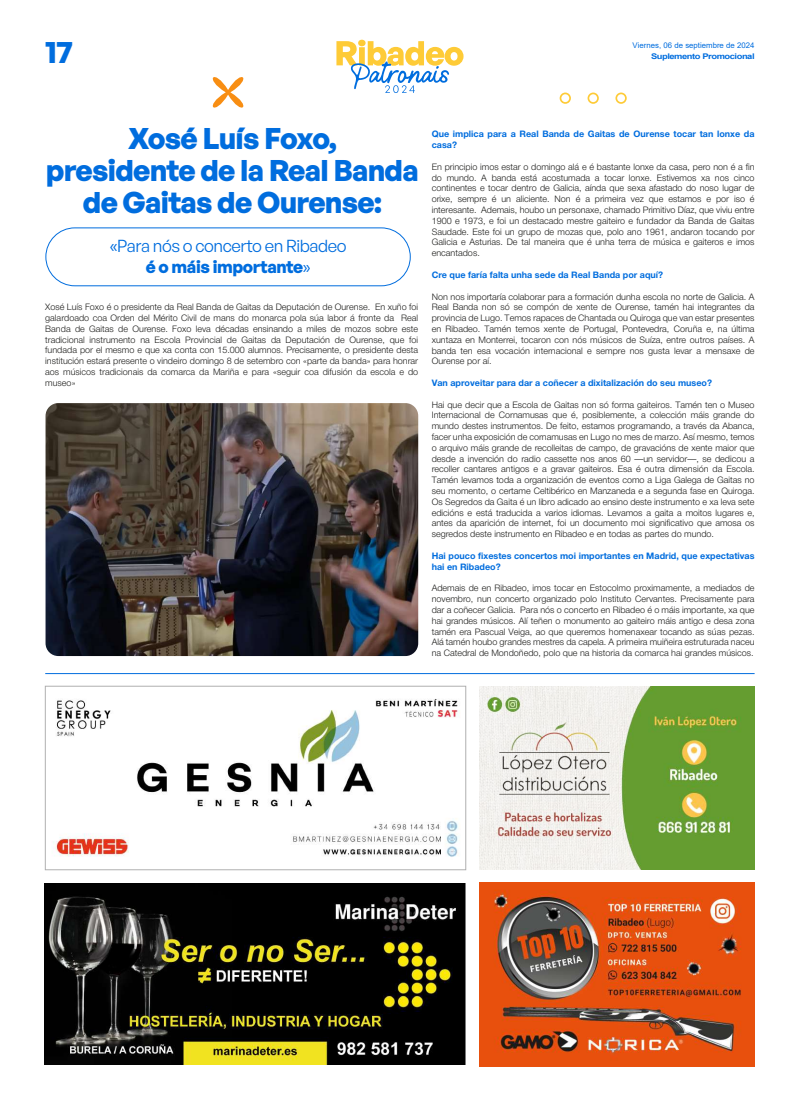
<style>
.page{position:relative;width:800px;height:1106px;background:#fff}
.page>*{position:absolute;margin:0;border:0;box-sizing:border-box;transform-origin:0 0}
.t1{font:700 31px "General Sans";color:#006dde}
.t2{font:700 29.2px/32px "General Sans";letter-spacing:-.025em;color:#006dde;text-align:center}
.t3{font:17px/20.4px "General Sans";letter-spacing:-.025em;color:#006dde;text-align:center}
.t4{font:300 9px/10.8px "Helvetica Neue";color:#1d1d1b;text-align:justify}
.t5{font:700 9px/10.8px "Helvetica Neue";color:#006dde}
.t6{font:7.8px "Arial";color:#006dde}
.t7{font:700 7.8px "Arial";letter-spacing:-.05em;color:#006dde;scale:1.2 1}
.s1{font-weight:700}
</style>
<div class="page">
<svg style="left:336px;top:40px;width:127px;height:53px"></svg>
<img style="left:45px;top:883px;width:420px;height:181px">
<img style="left:479px;top:882px;width:275px;height:183px">
<img style="left:479px;top:686px;width:275px;height:183px">
<img style="left:53px;top:699px;width:406px;height:158px">
<div style="left:45px;top:685px;width:421px;height:184px;border:1px solid #b0b0b0"></div>
<hr style="left:45px;top:673px;width:709px;height:1px;background:#006dde">
<div style="left:45px;top:227px;width:365px;height:59px;border:1px solid #006dde;border-radius:29px"></div>
<img style="left:46px;top:403px;width:372px;height:253px">
<svg style="left:212px;top:77px;width:32px;height:31px"></svg>
<svg style="left:615px;top:92px;width:11px;height:12px"></svg>
<svg style="left:587px;top:92px;width:11px;height:12px"></svg>
<svg style="left:559px;top:92px;width:11px;height:12px"></svg>
<h1 class="t1" style="left:45px;top:31px;width:29px">17</h1>
<p class="t7" style="left:651px;top:51px;width:88px">Suplemento Promocional</p>
<p class="t6" style="left:632px;top:40px;width:123px">Viernes, 06 de septiembre de 2024</p>
<h2 class="t2" style="left:46px;top:122px;width:374px">Xosé Luís Foxo,<br>presidente de la Real Banda de Gaitas de Ourense:</h2>
<h3 class="t3" style="left:110px;top:235px;width:238px">«Para nós o concerto en Ribadeo <span class="s1">é o máis importante</span>»</h3>
<p class="t4" style="left:45px;top:301px;width:374px">Xosé Luís Foxo é o presidente da Real Banda de Gaitas da Deputación de Ourense. En xuño foi galardoado coa Orden del Mérito Civil de mans do monarca pola súa labor á fronte da Real Banda de Gaitas de Ourense. Foxo leva décadas ensinando a miles de mozos sobre este tradicional instrumento na Escola Provincial de Gaitas da Deputación de Ourense, que foi fundada por el mesmo e que xa conta con 15.000 alumnos. Precisamente, o presidente desta institución estará presente o vindeiro domingo 8 de setembro con «parte da banda» para honrar aos músicos tradicionais da comarca da Mariña e para «seguir coa difusión da escola e do museo»</p>
<p class="t5" style="left:431px;top:129px;width:324px">Que implica para a Real Banda de Gaitas de Ourense tocar tan lonxe da casa?</p>
<p class="t4" style="left:431px;top:160px;width:324px">En principio imos estar o domingo alá e é bastante lonxe da casa, pero non é a fin do mundo. A banda está acostumada a tocar lonxe. Estivemos xa nos cinco continentes e tocar dentro de Galicia, aínda que sexa afastado do noso lugar de orixe, sempre é un aliciente. Non é a primeira vez que estamos e por iso é interesante. Ademais, houbo un personaxe, chamado Primitivo Díaz, que viviu entre 1900 e 1973, e foi un destacado mestre gaiteiro e fundador da Banda de Gaitas Saudade. Este foi un grupo de mozas que, polo ano 1961, andaron tocando por Galicia e Asturias. De tal maneira que é unha terra de música e gaiteros e imos encantados.</p>
<p class="t5" style="left:431px;top:269px;width:233px">Cre que faría falta unha sede da Real Banda por aquí?</p>
<p class="t4" style="left:431px;top:290px;width:324px">Non nos importaría colaborar para a formación dunha escola no norte de Galicia. A Real Banda non só se compón de xente de Ourense, tamén hai integrantes da provincia de Lugo. Temos rapaces de Chantada ou Quiroga que van estar presentes en Ribadeo. Tamén temos xente de Portugal, Pontevedra, Coruña e, na última xuntaza en Monterrei, tocaron con nós músicos de Suíza, entre outros países. A banda ten esa vocación internacional e sempre nos gusta levar a mensaxe de Ourense por aí.</p>
<p class="t5" style="left:431px;top:377px;width:282px">Van aproveitar para dar a coñecer a dixitalización do seu museo?</p>
<p class="t4" style="left:431px;top:398px;width:324px">Hai que decir que a Escola de Gaitas non só forma gaiteiros. Tamén ten o Museo Internacional de Cornamusas que é, posiblemente, a colección máis grande do mundo destes instrumentos. De feito, estamos programando, a través da Abanca, facer unha exposición de cornamusas en Lugo no mes de marzo. Así mesmo, temos o arquivo máis grande de recolleitas de campo, de gravacións de xente maior que desde a invención do radio cassette nos anos 60 —un servidor—, se dedicou a recoller cantares antigos e a gravar gaiteiros. Esa é outra dimensión da Escola.<br>Tamén levamos toda a organización de eventos como a Liga Galega de Gaitas no seu momento, o certame Celtibérico en Manzaneda e a segunda fase en Quiroga.<br>Os Segredos da Gaita é un libro adicado ao ensino deste instrumento e xa leva sete edicións e está traducida a varios idiomas. Levamos a gaita a moitos lugares e, antes da aparición de internet, foi un documento moi significativo que amosa os segredos deste instrumento en Ribadeo e en todas as partes do mundo.</p>
<p class="t5" style="left:431px;top:550px;width:324px">Hai pouco fixestes concertos moi importantes en Madrid, que expectativas hai en Ribadeo?</p>
<p class="t4" style="left:431px;top:582px;width:324px">Ademais de en Ribadeo, imos tocar en Estocolmo proximamente, a mediados de novembro, nun concerto organizado polo Instituto Cervantes. Precisamente para dar a coñecer Galicia. Para nós o concerto en Ribadeo é o máis importante, xa que hai grandes músicos. Alí teñen o monumento ao gaiteiro máis antigo e desa zona tamén era Pascual Veiga, ao que queremos homenaxear tocando as súas pezas.<br>Alá tamén houbo grandes mestres da capela. A primeira muiñeira estruturada naceu na Catedral de Mondoñedo, polo que na historia da comarca hai grandes músicos.</p>
</div>
